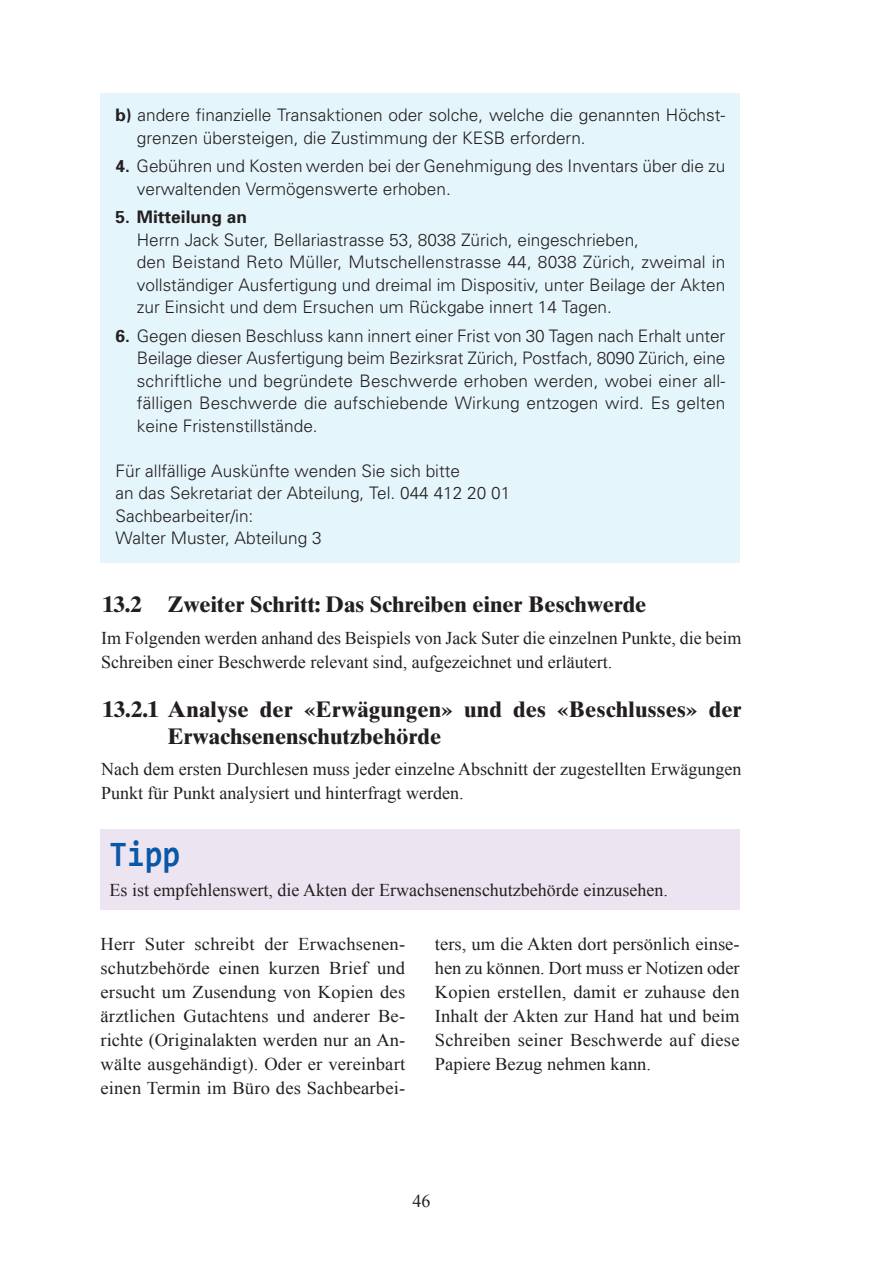
<style>
.page{position:relative;width:893px;height:1263px;background:#fff}
.page>*{position:absolute;margin:0;border:0;box-sizing:border-box;transform-origin:0 0}
.t1{font:700 36px "Consolas";color:#0a57a8;scale:.89 1}
.t2{font:700 22.5px/27px "Times Ten";color:#231f20}
.t3{font:18px/24px "Times New Roman";color:#231f20}
.t4{font:300 17.25px/22.5px "Univers";color:#231f20}
.t5{font:700 17.25px "Univers";color:#231f20}
.s1{font-weight:700}
</style>
<div class="page">
<div style="left:101px;top:94px;width:639px;height:469px;background:#e5f5fc"></div>
<div style="left:101px;top:830px;width:639px;height:80px;background:#ece5f1"></div>
<p class="t4" style="left:137px;top:105px;width:590px;text-indent:-21px"><span class="s1">b)</span> andere finanzielle Transaktionen oder solche, welche die genannten Höchst&shy;grenzen übersteigen, die Zustimmung der KESB erfordern.</p>
<p class="t4" style="left:137px;top:156px;width:590px;text-indent:-21px"><span class="s1">4.</span> Gebühren und Kosten werden bei der Genehmigung des Inventars über die zu verwaltenden Vermögenswerte erhoben.</p>
<p class="t5" style="left:116px;top:211px;width:133px">5. Mitteilung an</p>
<p class="t4" style="left:137px;top:230px;width:590px">Herrn Jack Suter, Bellariastrasse 53, 8038 Zürich, eingeschrieben,<br>den Beistand Reto Müller, Mutschellenstrasse 44, 8038 Zürich, zweimal in vollständiger Ausfertigung und dreimal im Dispositiv, unter Beilage der Akten zur Einsicht und dem Ersuchen um Rückgabe innert 14 Tagen.</p>
<p class="t4" style="left:137px;top:326px;width:590px;text-align:justify;text-indent:-21px"><span class="s1">6.</span> Gegen diesen Beschluss kann innert einer Frist von 30 Tagen nach Erhalt unter Beilage dieser Ausfertigung beim Bezirksrat Zürich, Postfach, 8090 Zürich, eine schriftliche und begründete Beschwerde erhoben werden, wobei einer all&shy;fälligen Beschwerde die aufschiebende Wirkung entzogen wird. Es gelten keine Fristenstillstände.</p>
<p class="t4" style="left:116px;top:461px;width:396px">Für allfällige Auskünfte wenden Sie sich bitte<br>an das Sekretariat der Abteilung, Tel. 044 412 20 01<br>Sachbearbeiter/in:<br>Walter Muster, Abteilung 3</p>
<h2 class="t2" style="left:102px;top:593px;width:546px">13.2 Zweiter Schritt: Das Schreiben einer Beschwerde</h2>
<p class="t3" style="left:101px;top:626px;width:642px">Im Folgenden werden anhand des Beispiels von Jack Suter die einzelnen Punkte, die beim<br>Schreiben einer Beschwerde relevant sind, aufgezeichnet und erläutert.</p>
<h2 class="t2" style="left:168px;top:698px;width:575px;text-indent:-65px">13.2.1 Analyse der «Erwägungen» und des «Beschlusses» der<br>Erwachsenenschutzbehörde</h2>
<p class="t3" style="left:101px;top:756px;width:642px">Nach dem ersten Durchlesen muss jeder einzelne Abschnitt der zugestellten Erwägungen<br>Punkt für Punkt analysiert und hinterfragt werden.</p>
<h1 class="t1" style="left:110px;top:839px;width:81px">tipp</h1>
<p class="t3" style="left:110px;top:877px;width:560px">Es ist empfehlenswert, die Akten der Erwachsenenschutzbehörde einzusehen.</p>
<p class="t3" style="left:101px;top:932px;width:306px;text-align:justify">Herr Suter schreibt der Erwachsenen&shy;schutzbehörde einen kurzen Brief und ersucht um Zusendung von Kopien des ärztlichen Gutachtens und anderer Be&shy;richte (Originalakten werden nur an An&shy;wälte ausgehändigt). Oder er vereinbart einen Termin im Büro des Sachbearbei-</p>
<p class="t3" style="left:435px;top:932px;width:306px;text-align:justify">ters, um die Akten dort persönlich einse&shy;hen zu können. Dort muss er Notizen oder Kopien erstellen, damit er zuhause den Inhalt der Akten zur Hand hat und beim Schreiben seiner Beschwerde auf diese Papiere Bezug nehmen kann.</p>
<p class="t3" style="left:412px;top:1189px;width:19px">46</p>
</div>
